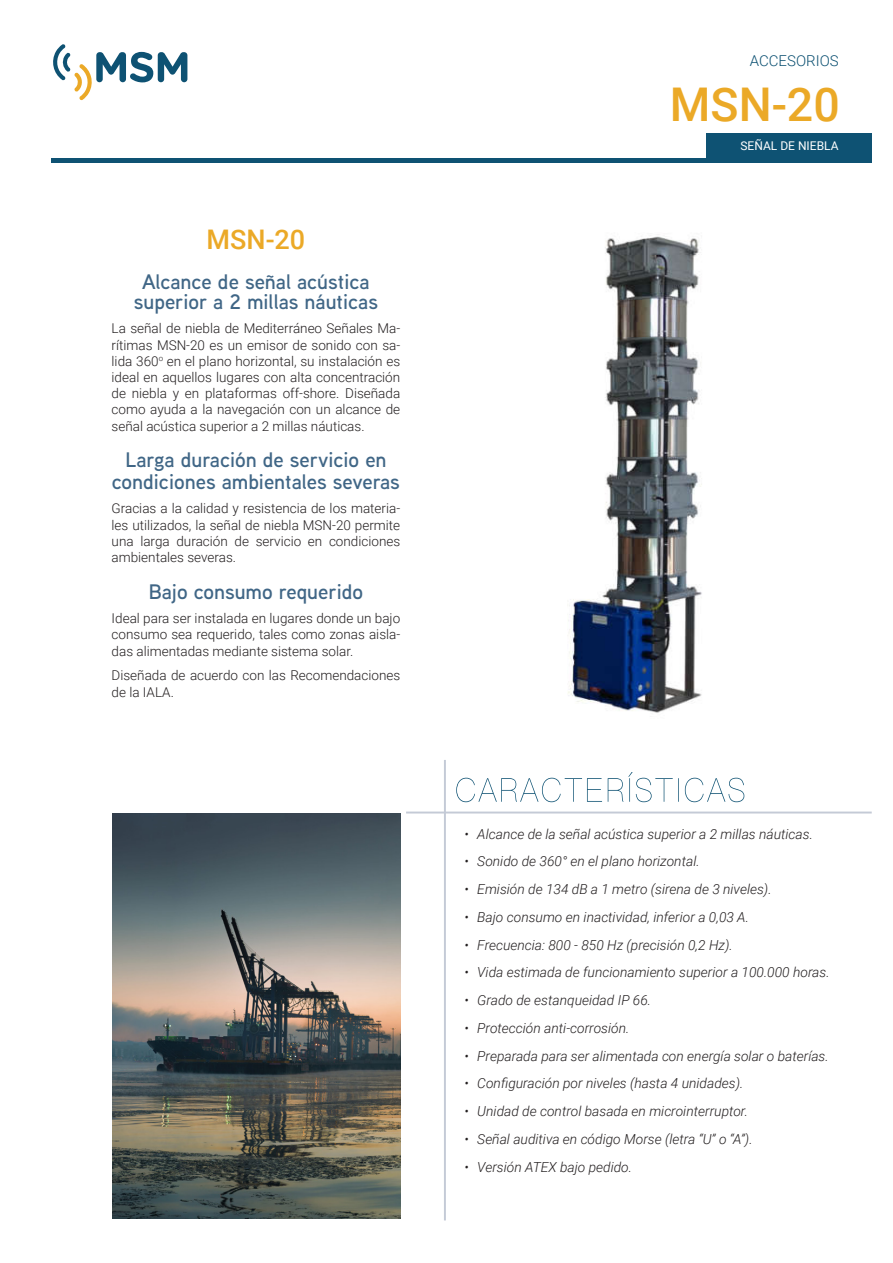
<style>
.page{position:relative;width:893px;height:1263px;background:#fff}
.page>*{position:absolute;margin:0;border:0;box-sizing:border-box;transform-origin:0 0}
.t1{font:500 46.5px "Roboto";color:#eba927}
.t2{font:500 27px "Roboto";color:#eba927}
.t3{font:600 21px/19.5px "Aaux Next";color:#406686;text-align:center}
.t4{font:300 15px "Roboto";color:#0e5273}
.t5{font:italic 300 13.8px "Roboto";color:#231f20}
.PORTADA_parrafo_izquierdo{font:300 13.5px/16.2px "Roboto";color:#231f20;text-align:justify}
.t6{font:12px "Roboto";color:#fff}
</style>
<div class="page">
<svg style="left:53px;top:44px;width:134px;height:56px"></svg>
<div style="left:51px;top:158px;width:821px;height:5px;background:#0e5273"></div>
<hr style="left:444px;top:760px;width:2px;height:460px;background:#c4cad6">
<hr style="left:406px;top:811px;width:466px;height:2px;background:#c4cad6">
<svg style="left:456px;top:772px;width:288px;height:30px"></svg>
<img style="left:568px;top:234px;width:134px;height:479px">
<div style="left:707px;top:133px;width:165px;height:26px;background:#0e5273"></div>
<img style="left:112px;top:813px;width:288px;height:406px">
<p class="t2" style="left:207px;top:220px;width:100px">MSN-20</p>
<p class="t3" style="left:134px;top:272px;width:246px">Alcance de señal acústica superior a 2 millas náuticas</p>
<p class="PORTADA_parrafo_izquierdo" style="left:112px;top:320px;width:290px">La señal de niebla de Mediterráneo Señales Ma&shy;rítimas MSN-20 es un emisor de sonido con sa&shy;lida 360<sup>o</sup> en el plano horizontal, su instalación es ideal en aquellos lugares con alta concentración de niebla y en plataformas off-shore. Diseñada como ayuda a la navegación con un alcance de señal acústica superior a 2 millas náuticas.</p>
<p class="t3" style="left:112px;top:448px;width:289px;line-height:21.6px">Larga duración de servicio en condiciones ambientales severas</p>
<p class="PORTADA_parrafo_izquierdo" style="left:112px;top:500px;width:290px">Gracias a la calidad y resistencia de los materia&shy;les utilizados, la señal de niebla MSN-20 permite una larga duración de servicio en condiciones ambientales severas.</p>
<p class="t3" style="left:149px;top:581px;width:216px">Bajo consumo requerido</p>
<p class="PORTADA_parrafo_izquierdo" style="left:112px;top:610px;width:290px">Ideal para ser instalada en lugares donde un bajo consumo sea requerido, tales como zonas aisla&shy;das alimentadas mediante sistema solar.</p>
<p class="PORTADA_parrafo_izquierdo" style="left:112px;top:667px;width:290px">Diseñada de acuerdo con las Recomendaciones de la IALA.</p>
<p class="t4" style="left:750px;top:50px;width:90px">ACCESORIOS</p>
<p class="t1" style="left:670px;top:72px;width:171px">MSN-20</p>
<p class="t6" style="left:740px;top:137px;width:100px">SEÑAL DE NIEBLA</p>
<p class="t5" style="left:465px;top:824px;width:350px">• Alcance de la señal acústica superior a 2 millas náuticas.</p>
<p class="t5" style="left:465px;top:852px;width:237px">• Sonido de 360° en el plano horizontal.</p>
<p class="t5" style="left:465px;top:879px;width:309px">• Emisión de 134 dB a 1 metro (sirena de 3 niveles).</p>
<p class="t5" style="left:465px;top:907px;width:286px">• Bajo consumo en inactividad, inferior a 0,03 A.</p>
<p class="t5" style="left:465px;top:935px;width:270px">• Frecuencia: 800 - 850 Hz (precisión 0,2 Hz).</p>
<p class="t5" style="left:465px;top:963px;width:367px">• Vida estimada de funcionamiento superior a 100.000 horas.</p>
<p class="t5" style="left:465px;top:990px;width:188px">• Grado de estanqueidad IP 66.</p>
<p class="t5" style="left:465px;top:1018px;width:166px">• Protección anti-corrosión.</p>
<p class="t5" style="left:465px;top:1046px;width:366px">• Preparada para ser alimentada con energía solar o baterías.</p>
<p class="t5" style="left:465px;top:1074px;width:280px">• Configuración por niveles (hasta 4 unidades).</p>
<p class="t5" style="left:465px;top:1101px;width:285px">• Unidad de control basada en microinterruptor.</p>
<p class="t5" style="left:465px;top:1129px;width:290px">• Señal auditiva en código Morse (letra “U” o “A”).</p>
<p class="t5" style="left:465px;top:1157px;width:169px">• Versión ATEX bajo pedido.</p>
</div>
